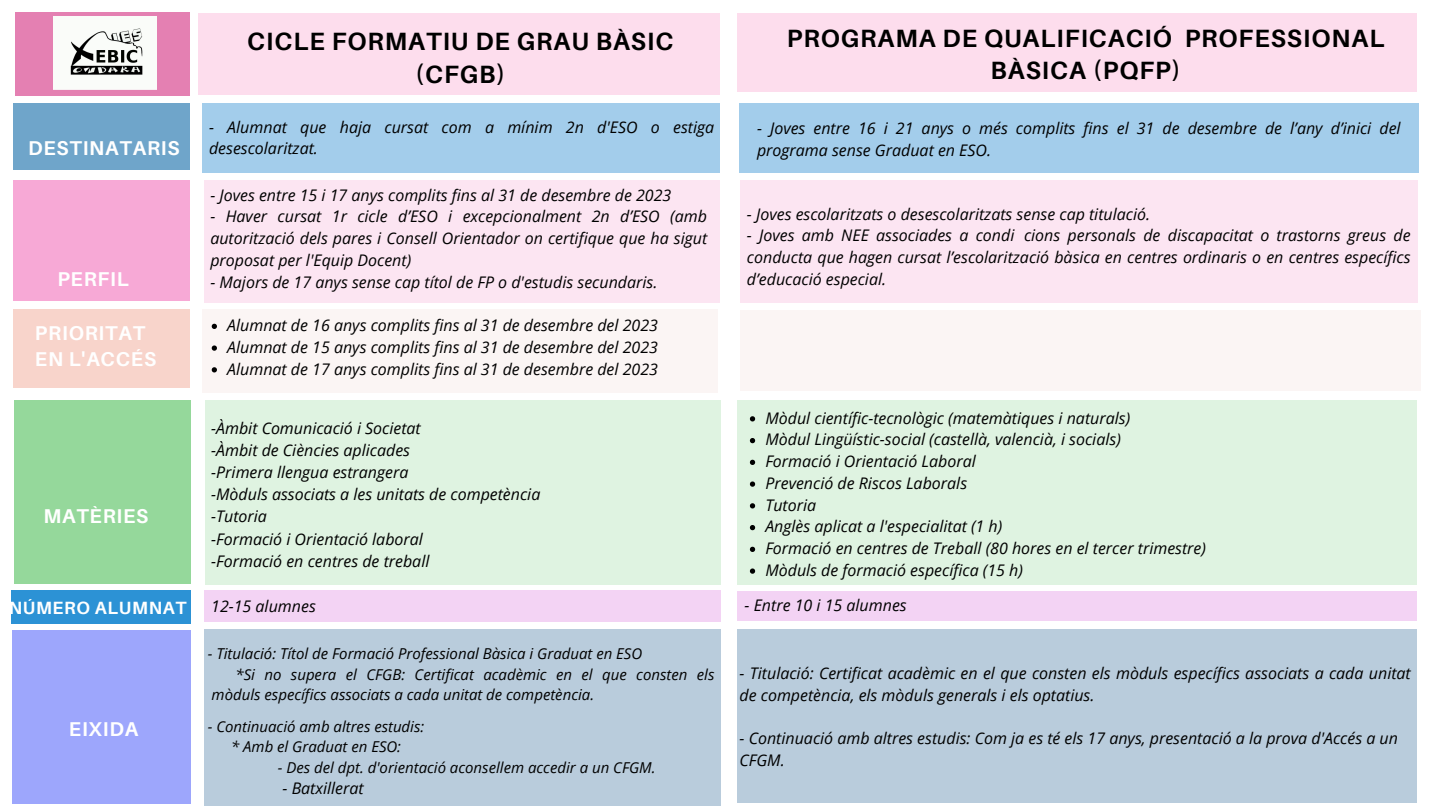
<style>
.page{position:relative;width:1440px;height:810px;background:#fff}
.page>*{position:absolute;margin:0;border:0;box-sizing:border-box;transform-origin:0 0}
.t1{font:700 25px/32.2px "Aileron";letter-spacing:.04em;color:#000;text-align:center}
.t2{font:700 20px/25.5px "Aileron";letter-spacing:.04em;color:#fff}
.t3{font:700 17.7px "Aileron";letter-spacing:.04em;color:#fff}
.t4{font:italic 16px/21.8px "Open Sans";color:#000}
.t5{font:italic 15px/20.7px "Open Sans";color:#000;text-align:center}
</style>
<div class="page">
<div style="left:198px;top:14px;width:522px;height:81px;background:#fddded"></div>
<div style="left:13px;top:103px;width:177px;height:67px;background:#6fa5ca"></div>
<div style="left:13px;top:180px;width:177px;height:121px;background:#f7a9d6"></div>
<div style="left:14px;top:401px;width:177px;height:183px;background:#95d89b"></div>
<div style="left:12px;top:590px;width:179px;height:34px;background:#2c92d5"></div>
<div style="left:13px;top:631px;width:178px;height:173px;background:#9da6fc"></div>
<div style="left:203px;top:103px;width:517px;height:70px;background:#a3cdeb"></div>
<div style="left:204px;top:180px;width:516px;height:122px;background:#fce5f2"></div>
<div style="left:205px;top:401px;width:516px;height:184px;background:#dff3e1"></div>
<div style="left:204px;top:590px;width:517px;height:32px;background:#f3d3f4"></div>
<div style="left:204px;top:629px;width:517px;height:177px;background:#b9ccdc"></div>
<div style="left:738px;top:629px;width:679px;height:174px;background:#b9ccdc"></div>
<div style="left:738px;top:592px;width:679px;height:29px;background:#f3d3f4"></div>
<div style="left:738px;top:401px;width:679px;height:184px;background:#dff3e1"></div>
<div style="left:738px;top:14px;width:679px;height:78px;background:#fddded"></div>
<div style="left:739px;top:103px;width:680px;height:70px;background:#a3cdeb"></div>
<div style="left:15px;top:13px;width:175px;height:83px;background:#e480b2"></div>
<img style="left:53px;top:16px;width:104px;height:74px">
<div style="left:13px;top:310px;width:177px;height:78px;background:#f8d4cb"></div>
<div style="left:203px;top:310px;width:515px;height:83px;background:#fbf5f4"></div>
<div style="left:740px;top:310px;width:681px;height:81px;background:#fbf5f4"></div>
<div style="left:740px;top:180px;width:678px;height:122px;background:#fce5f2"></div>
<svg style="left:212px;top:324px;width:5px;height:5px"></svg>
<svg style="left:212px;top:345px;width:5px;height:6px"></svg>
<svg style="left:212px;top:367px;width:5px;height:5px"></svg>
<svg style="left:750px;top:416px;width:5px;height:5px"></svg>
<svg style="left:750px;top:438px;width:5px;height:5px"></svg>
<svg style="left:750px;top:460px;width:5px;height:5px"></svg>
<svg style="left:750px;top:481px;width:5px;height:6px"></svg>
<svg style="left:750px;top:503px;width:5px;height:5px"></svg>
<svg style="left:750px;top:525px;width:5px;height:5px"></svg>
<svg style="left:750px;top:547px;width:5px;height:5px"></svg>
<svg style="left:750px;top:568px;width:5px;height:6px"></svg>
<p class="t2" style="left:28px;top:135px;width:153px">DESTINATARIS</p>
<p class="t2" style="left:57px;top:266px;width:73px">PERFIL</p>
<p class="t2" style="left:35px;top:320px;width:123px">PRIORITAT<br>EN L'ACCÉS</p>
<p class="t2" style="left:43px;top:503px;width:107px">MATÈRIES</p>
<p class="t3" style="left:9px;top:597px;width:179px">NÚMERO ALUMNAT</p>
<p class="t2" style="left:69px;top:716px;width:71px">EIXIDA</p>
<h1 class="t1" style="left:247px;top:25px;width:428px">CICLE FORMATIU DE GRAU BÀSIC (CFGB)</h1>
<p class="t4" style="left:209px;top:116px;width:507px">- Alumnat que haja cursat com a mínim 2n d'ESO o estiga desescolaritzat.</p>
<p class="t4" style="left:210px;top:183px;width:463px">- Joves entre 15 i 17 anys complits fins al 31 de desembre de 2023</p>
<p class="t4" style="left:210px;top:205px;width:498px;text-align:justify">- Haver cursat 1r cicle d’ESO i excepcionalment 2n d’ESO (amb autorització dels pares i Consell Orientador on certifique que ha sigut proposat per l'Equip Docent)</p>
<p class="t4" style="left:210px;top:270px;width:449px">- Majors de 17 anys sense cap títol de FP o d'estudis secundaris.</p>
<p class="t4" style="left:227px;top:314px;width:432px;text-align:justify">Alumnat de 16 anys complits fins al 31 de desembre del 2023<br>Alumnat de 15 anys complits fins al 31 de desembre del 2023<br>Alumnat de 17 anys complits fins al 31 de desembre del 2023</p>
<p class="t4" style="left:211px;top:417px;width:331px;line-height:22.1px">-Àmbit Comunicació i Societat<br>-Àmbit de Ciències aplicades<br>-Primera llengua estrangera<br>-Mòduls associats a les unitats de competència -Tutoria<br>-Formació i Orientació laboral<br>-Formació en centres de treball</p>
<p class="t4" style="left:211px;top:595px;width:106px">12-15 alumnes</p>
<p class="t5" style="left:208px;top:643px;width:436px">- Titulació: Títol de Formació Professional Bàsica i Graduat en ESO</p>
<p class="t5" style="left:235px;top:663px;width:481px">*Si no supera el CFGB: Certificat acadèmic en el que consten els</p>
<p class="t5" style="left:212px;top:684px;width:384px">mòduls específics associats a cada unitat de competència.</p>
<p class="t5" style="left:208px;top:715px;width:218px">- Continuació amb altres estudis: * Amb el Graduat en ESO:</p>
<p class="t5" style="left:278px;top:757px;width:379px">- Des del dpt. d'orientació aconsellem accedir a un CFGM.</p>
<p class="t4" style="left:283px;top:777px;width:83px">- Batxillerat</p>
<h1 class="t1" style="left:787px;top:22px;width:599px">PROGRAMA DE QUALIFICACIÓ PROFESSIONAL<br>BÀSICA (PQFP)</h1>
<p class="t4" style="left:757px;top:117px;width:645px">- Joves entre 16 i 21 anys o més complits fins el 31 de desembre de l’any d’inici del programa sense Graduat en ESO.</p>
<p class="t4" style="left:747px;top:202px;width:405px">- Joves escolaritzats o desescolaritzats sense cap titulació.</p>
<p class="t4" style="left:747px;top:224px;width:665px;text-align:justify">- Joves amb NEE associades a condi cions personals de discapacitat o trastorns greus de conducta que hagen cursat l’escolarització bàsica en centres ordinaris o en centres específics d’educació especial.</p>
<p class="t4" style="left:765px;top:407px;width:442px">Mòdul científic-tecnològic (matemàtiques i naturals)<br>Mòdul Lingüístic-social (castellà, valencià, i socials)<br>Formació i Orientació Laboral<br>Prevenció de Riscos Laborals<br>Tutoria<br>Anglès aplicat a l'especialitat (1 h)<br>Formació en centres de Treball (80 hores en el tercer trimestre)<br>Mòduls de formació específica (15 h)</p>
<p class="t4" style="left:745px;top:594px;width:164px">- Entre 10 i 15 alumnes</p>
<p class="t4" style="left:740px;top:662px;width:673px">- Titulació: Certificat acadèmic en el que consten els mòduls específics associats a cada unitat de competència, els mòduls generals i els optatius.</p>
<p class="t4" style="left:740px;top:727px;width:660px">- Continuació amb altres estudis: Com ja es té els 17 anys, presentació a la prova d'Accés a un<br>CFGM.</p>
</div>
